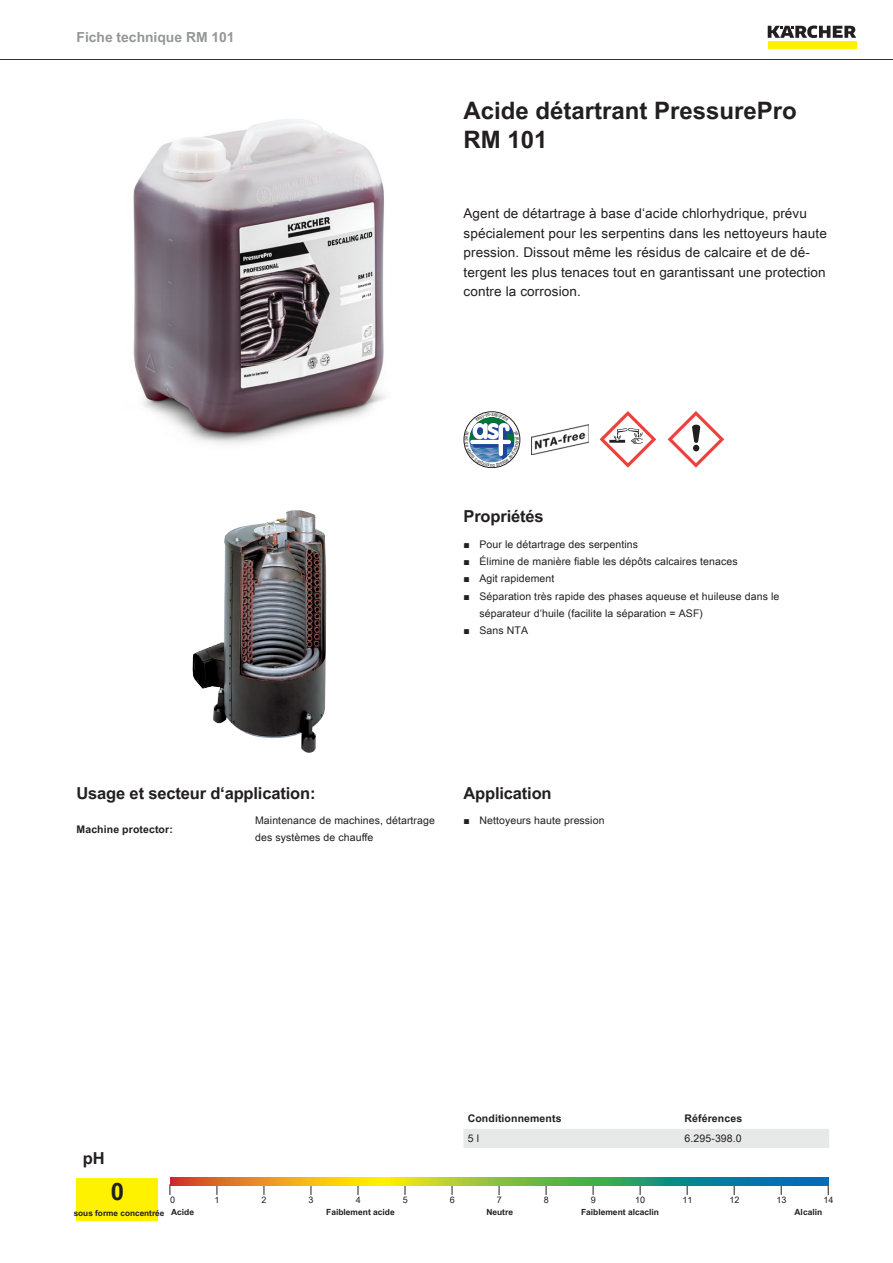
<style>
.page{position:relative;width:893px;height:1263px;background:#fff}
.page>*{position:absolute;margin:0;border:0;box-sizing:border-box;transform-origin:0 0}
.t1{font:700 24px/28.8px "Arial Unicode MS";color:#231f20}
.t2{font:700 16.5px "Arial Unicode MS";letter-spacing:-.01em;color:#231f20}
.t3{font:700 13.8px "Arial Unicode MS";color:#949698}
.t4{font:13.5px/19.5px "Arial Unicode MS";letter-spacing:.01em;color:#231f20}
.t5{font:10.5px/17.2px "Arial Unicode MS";letter-spacing:.01em;color:#231f20}
.t6{font:700 10.5px "Arial Unicode MS";letter-spacing:.01em;color:#231f20}
.t7{font:9px "Arial Unicode MS";color:#231f20}
.t8{font:700 8.4px "Arial Unicode MS";color:#231f20}
.t9{font:700 8.25px "Arial Unicode MS";color:#231f20}
.s1{font-family:"Arial"}
.s2{font-size:8.4px}
</style>
<div class="page">
<hr style="left:0;top:59px;width:893px;height:1px;background:#231f20">
<div style="left:768px;top:42px;width:88px;height:7px;background:#fff200"></div>
<svg style="left:768px;top:26px;width:88px;height:12px"></svg>
<img style="left:133px;top:119px;width:252px;height:326px">
<img style="left:531px;top:424px;width:57px;height:30px">
<svg style="left:600px;top:411px;width:56px;height:57px"></svg>
<svg style="left:668px;top:411px;width:56px;height:57px"></svg>
<img style="left:192px;top:510px;width:134px;height:243px">
<div style="left:77px;top:1178px;width:81px;height:42px;background:#fff200"></div>
<svg style="left:170px;top:1178px;width:658px;height:8px;background:#82a14b"></svg>
<div style="left:463px;top:1129px;width:366px;height:19px;background:#e7e8e8"></div>
<svg style="left:464px;top:412px;width:56px;height:56px"></svg>
<h3 class="t3" style="left:77px;top:27px;width:160px">Fiche technique RM 101</h3>
<h1 class="t1" style="left:463px;top:97px;width:335px">Acide détartrant PressurePro<br>RM 101</h1>
<p class="t4" style="left:463px;top:203px;width:365px">Agent de détartrage à base d‘acide chlorhydrique, prévu spécialement pour les serpentins dans les nettoyeurs haute pression. Dissout même les résidus de calcaire et de dé&shy;tergent les plus tenaces tout en garantissant une protection contre la corrosion.</p>
<h2 class="t2" style="left:463px;top:504px;width:82px">Propriétés</h2>
<p class="t5" style="left:463px;top:535px;width:176px"><span class="s1">■</span> Pour le détartrage des serpentins</p>
<p class="t5" style="left:463px;top:553px;width:276px"><span class="s1">■</span> Élimine de manière fiable les dépôts calcaires tenaces</p>
<p class="t5" style="left:463px;top:570px;width:92px"><span class="s1">■</span> Agit rapidement</p>
<p class="t5" style="left:479px;top:587px;width:301px;text-indent:-16px"><span class="s1">■</span> Séparation très rapide des phases aqueuse et huileuse dans le séparateur d‘huile (facilite la séparation = ASF)</p>
<p class="t5" style="left:463px;top:622px;width:66px"><span class="s1">■</span> Sans NTA</p>
<h2 class="t2" style="left:77px;top:780px;width:240px">Usage et secteur d‘application:</h2>
<p class="t6" style="left:77px;top:821px;width:98px">Machine protector:</p>
<p class="t5" style="left:255px;top:811px;width:181px">Maintenance de machines, détartrage des systèmes de chauffe</p>
<h2 class="t2" style="left:463px;top:780px;width:90px">Application</h2>
<p class="t5" style="left:463px;top:812px;width:143px"><span class="s1">■</span> Nettoyeurs haute pression</p>
<h2 class="t2" style="left:83px;top:1146px;width:23px">pH</h2>
<p class="t6" style="left:468px;top:1111px;width:95px">Conditionnements</p>
<p class="t6" style="left:685px;top:1111px;width:59px">Références</p>
<p class="t5" style="left:468px;top:1129px;width:13px">5 l</p>
<p class="t5" style="left:685px;top:1129px;width:59px">6.295-398.0</p>
<h1 class="t1" style="left:111px;top:1178px;width:15px">0</h1>
<p class="t7" style="left:170px;top:1193px;width:7px">0</p>
<p class="t7" style="left:215px;top:1193px;width:7px">1</p>
<p class="t7" style="left:262px;top:1193px;width:7px">2</p>
<p class="t7" style="left:309px;top:1193px;width:7px">3</p>
<p class="t7" style="left:356px;top:1193px;width:7px">4</p>
<p class="t7" style="left:403px;top:1193px;width:7px">5</p>
<p class="t7" style="left:450px;top:1193px;width:7px">6</p>
<p class="t7" style="left:497px;top:1193px;width:7px">7</p>
<p class="t7" style="left:544px;top:1193px;width:7px">8</p>
<p class="t7" style="left:591px;top:1193px;width:7px">9</p>
<p class="t7" style="left:635px;top:1193px;width:12px">10</p>
<p class="t7" style="left:682px;top:1193px;width:12px">11</p>
<p class="t7" style="left:729px;top:1193px;width:12px">12</p>
<p class="t7" style="left:776px;top:1193px;width:12px">13</p>
<p class="t7" style="left:823px;top:1193px;width:12px">14</p>
<p class="t9" style="left:74px;top:1207px;width:122px">sous forme concentrée <span class="s2">Acide</span></p>
<p class="t8" style="left:326px;top:1206px;width:70px">Faiblement acide</p>
<p class="t8" style="left:486px;top:1206px;width:28px">Neutre</p>
<p class="t8" style="left:581px;top:1206px;width:79px">Faiblement alcaclin</p>
<p class="t8" style="left:794px;top:1206px;width:29px">Alcalin</p>
</div>
